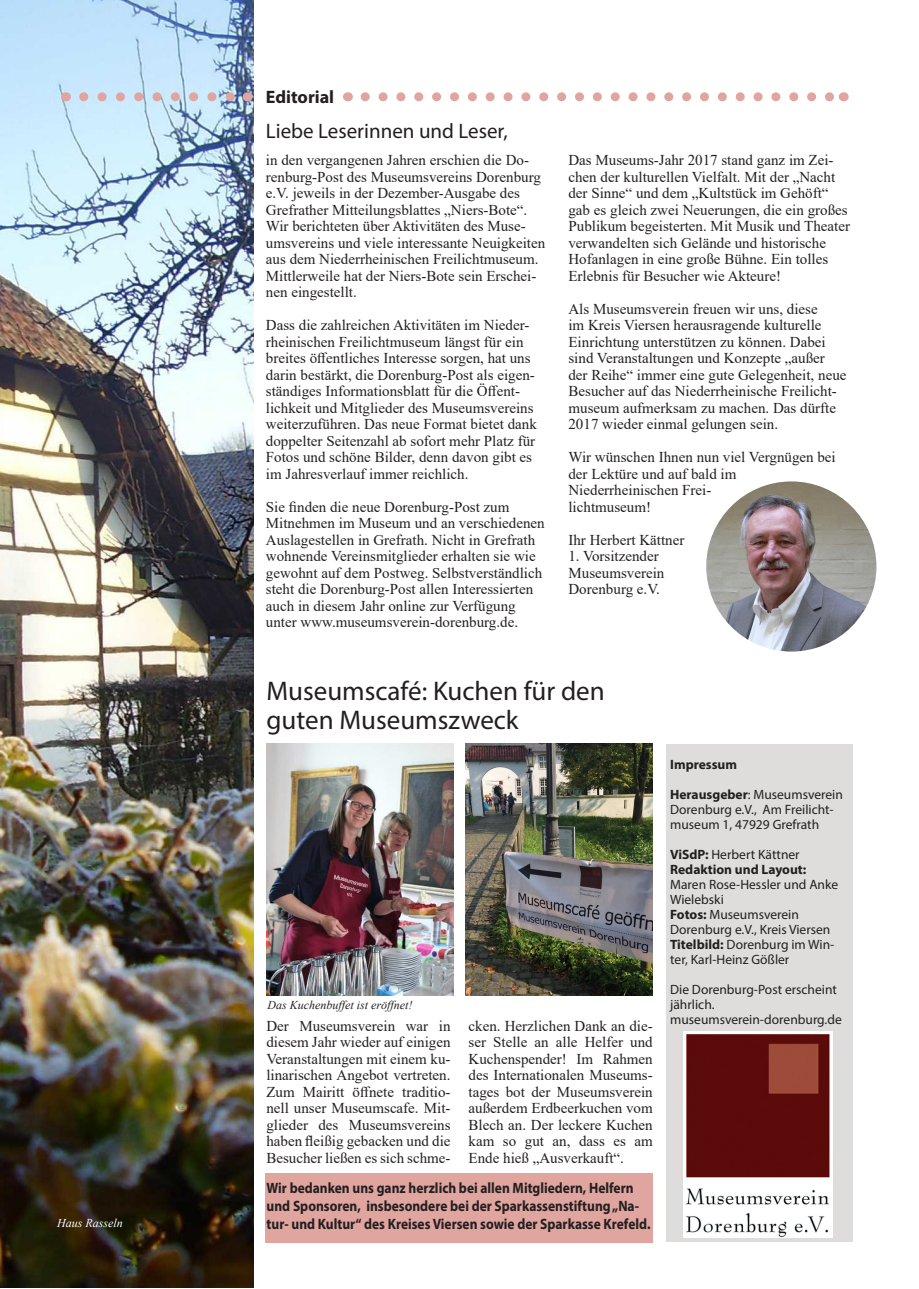
<style>
.page{position:relative;width:919px;height:1289px;background:#fff}
.page>*{position:absolute;margin:0;border:0;box-sizing:border-box;transform-origin:0 0}
.t1{font:27px/28.5px "Myriad Pro";color:#231f20}
.t2{font:21px "Myriad Pro";color:#231f20}
.t3{font:700 18px "Myriad Pro";color:#231f20}
.t4{font:15px/16.5px "Times New Roman";color:#231f20}
.t5{font:700 15px/18px "Myriad Pro";color:#231f20;scale:.89 1}
.t6{font:13.5px/15px "Myriad Pro";color:#231f20}
.t7{font:700 13.5px/15px "Myriad Pro";color:#231f20}
.t8{font:italic 12px "Times New Roman";color:#231f20}
.t9{font:italic 12px "Times New Roman";color:#fff}
.s1{font-weight:700}
.s2{font-weight:400}
</style>
<div class="page">
<div style="left:665px;top:744px;width:187px;height:498px;background:#dedddc"></div>
<div style="left:266px;top:1172px;width:387px;height:70px;background:#e0a59f"></div>
<img style="left:0;top:0;width:253px;height:1287px">
<img style="left:684px;top:1031px;width:148px;height:206px">
<img style="left:706px;top:481px;width:170px;height:170px;border-radius:85px">
<img style="left:266px;top:743px;width:187px;height:252px">
<img style="left:466px;top:743px;width:186px;height:252px">
<svg style="left:84px;top:92px;width:154px;height:9px"></svg>
<svg style="left:365px;top:92px;width:469px;height:9px"></svg>
<p class="t9" style="left:57px;top:1214px;width:67px">Haus Rasseln</p>
<p class="t3" style="left:266px;top:85px;width:70px">Editorial</p>
<h2 class="t2" style="left:266px;top:118px;width:243px">Liebe Leserinnen und Leser,</h2>
<p class="t4" style="left:266px;top:151px;width:281px">in den vergangenen Jahren erschien die Do&shy;renburg-Post des Museumsvereins Dorenburg e.V. jeweils in der Dezember-Ausgabe des Grefrather Mitteilungsblattes „Niers-Bote“.<br>Wir berichteten über Aktivitäten des Muse&shy;umsvereins und viele interessante Neuigkeiten aus dem Niederrheinischen Freilichtmuseum.<br>Mittlerweile hat der Niers-Bote sein Erschei&shy;nen eingestellt.</p>
<p class="t4" style="left:266px;top:316px;width:272px">Dass die zahlreichen Aktivitäten im Nieder&shy;rheinischen Freilichtmuseum längst für ein breites öffentliches Interesse sorgen, hat uns darin bestärkt, die Dorenburg-Post als eigen&shy;ständiges Informationsblatt für die Öffent&shy;lichkeit und Mitglieder des Museumsvereins weiterzuführen. Das neue Format bietet dank doppelter Seitenzahl ab sofort mehr Platz für Fotos und schöne Bilder, denn davon gibt es im Jahresverlauf immer reichlich.</p>
<p class="t4" style="left:266px;top:498px;width:280px">Sie finden die neue Dorenburg-Post zum Mitnehmen im Museum und an verschiedenen Auslagestellen in Grefrath. Nicht in Grefrath wohnende Vereinsmitglieder erhalten sie wie gewohnt auf dem Postweg. Selbstverständlich steht die Dorenburg-Post allen Interessierten auch in diesem Jahr online zur Verfügung unter www.museumsverein-dorenburg.de.</p>
<p class="t4" style="left:568px;top:151px;width:283px">Das Museums-Jahr 2017 stand ganz im Zei&shy;chen der kulturellen Vielfalt. Mit der „Nacht der Sinne“ und dem „Kultstück im Gehöft“ gab es gleich zwei Neuerungen, die ein großes Publikum begeisterten. Mit Musik und Theater verwandelten sich Gelände und historische Hofanlagen in eine große Bühne. Ein tolles Erlebnis für Besucher wie Akteure!</p>
<p class="t4" style="left:568px;top:300px;width:279px">Als Museumsverein freuen wir uns, diese<br>im Kreis Viersen herausragende kulturelle Einrichtung unterstützen zu können. Dabei sind Veranstaltungen und Konzepte „außer der Reihe“ immer eine gute Gelegenheit, neue Besucher auf das Niederrheinische Freilicht&shy;museum aufmerksam zu machen. Das dürfte 2017 wieder einmal gelungen sein.</p>
<p class="t4" style="left:568px;top:448px;width:269px">Wir wünschen Ihnen nun viel Vergnügen bei der Lektüre und auf bald im<br>Niederrheinischen Frei-<br>lichtmuseum!</p>
<p class="t4" style="left:568px;top:531px;width:117px">Ihr Herbert Kättner</p>
<p class="t4" style="left:568px;top:547px;width:97px">1. Vorsitzender<br>Museumsverein<br>Dorenburg e.V.</p>
<h1 class="t1" style="left:266px;top:676px;width:340px">Museumscafé: Kuchen für den guten Museumszweck</h1>
<p class="t8" style="left:267px;top:996px;width:146px">Das Kuchenbuffet ist eröffnet!</p>
<p class="t4" style="left:266px;top:1016px;width:186px;text-align:justify">Der Museumsverein war in diesem Jahr wieder auf einigen Veranstaltungen mit einem ku&shy;linarischen Angebot vertreten.<br>Zum Mairitt öffnete traditio&shy;nell unser Museumscafe. Mit&shy;glieder des Museumsvereins haben fleißig gebacken und die Besucher ließen es sich schme-</p>
<p class="t4" style="left:468px;top:1016px;width:186px;text-align:justify">cken. Herzlichen Dank an die&shy;ser Stelle an alle Helfer und Kuchenspender! Im Rahmen des Internationalen Museums&shy;tages bot der Museumsverein außerdem Erdbeerkuchen vom Blech an. Der leckere Kuchen kam so gut an, dass es am Ende hieß „Ausverkauft“.</p>
<p class="t5" style="left:266px;top:1178px;width:433px">Wir bedanken uns ganz herzlich bei allen Mitgliedern, Helfern und Sponsoren, insbesondere bei der Sparkassenstiftung „Na&shy;tur- und Kultur“ des Kreises Viersen sowie der Sparkasse Krefeld.</p>
<p class="t7" style="left:670px;top:756px;width:68px">Impressum</p>
<p class="t6" style="left:670px;top:786px;width:174px"><span class="s1">Herausgeber</span>: Museumsverein<br>Dorenburg e.V., Am Freilicht&shy;museum 1, 47929 Grefrath</p>
<p class="t7" style="left:670px;top:846px;width:138px">ViSdP: <span class="s2">Herbert Kättner<br></span>Redaktion und Layout:</p>
<p class="t6" style="left:670px;top:876px;width:169px">Maren Rose-Hessler und Anke<br>Wielebski<br><span class="s1">Fotos:</span> Museumsverein<br>Dorenburg e.V., Kreis Viersen<br><span class="s1">Titelbild:</span> Dorenburg im Win&shy;ter, Karl-Heinz Gößler</p>
<p class="t6" style="left:670px;top:981px;width:173px">Die Dorenburg-Post erscheint jährlich. museumsverein-dorenburg.de</p>
</div>
